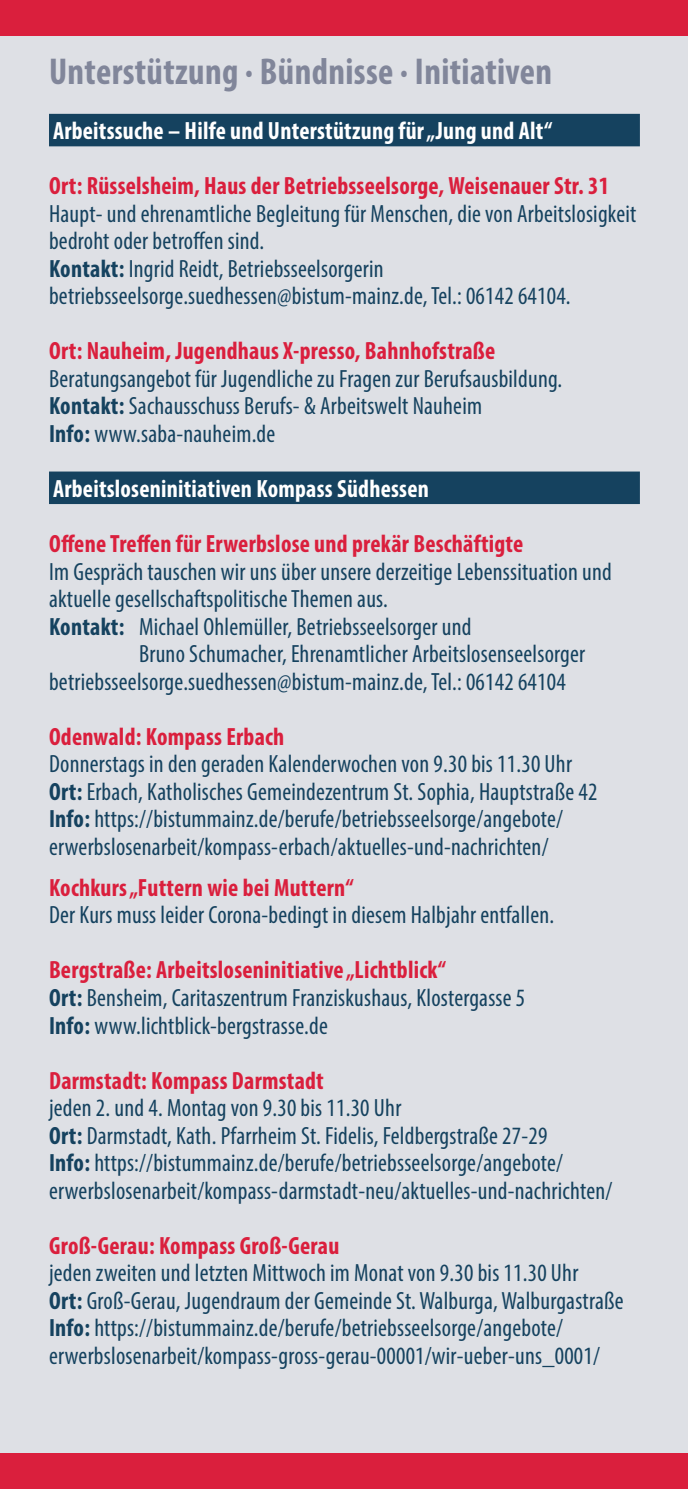
<style>
.page{position:relative;width:688px;height:1489px;background:#fff}
.page>*{position:absolute;margin:0;border:0;box-sizing:border-box;transform-origin:0 0}
.t1{font:700 condensed 37.5px "Myriad Pro";letter-spacing:.01em;color:#81869a}
.t2{font:condensed 25px/27.5px "Myriad Pro";letter-spacing:.01em;color:#15425f}
.t3{font:700 condensed 25px "Myriad Pro";letter-spacing:.01em;color:#da1f3d}
.t4{font:700 condensed 25px "Myriad Pro";letter-spacing:.01em;color:#fff}
.s1{font-weight:700}
.s2{font-weight:700;color:#da1f3d}
</style>
<div class="page">
<div style="left:0;top:21px;width:687px;height:1446px;background:#dee0e5"></div>
<div style="left:49px;top:114px;width:590px;height:32px;background:#15425f"></div>
<div style="left:49px;top:471px;width:590px;height:33px;background:#15425f"></div>
<div style="left:0;top:0;width:687px;height:35px;background:#da1f3d"></div>
<div style="left:0;top:1453px;width:687px;height:35px;background:#da1f3d"></div>
<h1 class="t1" style="left:49px;top:48px;width:504px">Unterstützung · Bündnisse · Initiativen</h1>
<p class="t4" style="left:53px;top:115px;width:500px">Arbeitssuche – Hilfe und Unterstützung für „Jung und Alt“</p>
<p class="t3" style="left:49px;top:170px;width:561px">Ort: Rüsselsheim, Haus der Betriebsseelsorge, Weisenauer Str. 31</p>
<p class="t2" style="left:49px;top:199px;width:588px">Haupt- und ehrenamtliche Begleitung für Menschen, die von Arbeitslosigkeit bedroht oder betroffen sind.<br><span class="s1">Kontakt:</span> Ingrid Reidt, Betriebsseelsorgerin betriebsseelsorge.suedhessen@bistum-mainz.de, Tel.: 06142 64104.</p>
<p class="t3" style="left:49px;top:335px;width:447px">Ort: Nauheim, Jugendhaus X-presso, Bahnhofstraße</p>
<p class="t2" style="left:49px;top:364px;width:514px">Beratungsangebot für Jugendliche zu Fragen zur Berufsausbildung.<br><span class="s1">Kontakt:</span> Sachausschuss Berufs- &amp; Arbeitswelt Nauheim<br><span class="s1">Info:</span> www.saba-nauheim.de</p>
<p class="t4" style="left:53px;top:473px;width:377px">Arbeitsloseninitiativen Kompass Südhessen</p>
<p class="t3" style="left:49px;top:528px;width:476px">Offene Treffen für Erwerbslose und prekär Beschäftigte</p>
<p class="t2" style="left:49px;top:557px;width:564px">Im Gespräch tauschen wir uns über unsere derzeitige Lebenssituation und aktuelle gesellschaftspolitische Themen aus.<br><span class="s1">Kontakt:</span> Michael Ohlemüller, Betriebsseelsorger und</p>
<p class="t2" style="left:49px;top:639px;width:537px;text-indent:90px">Bruno Schumacher, Ehrenamtlicher Arbeitslosenseelsorger betriebsseelsorge.suedhessen@bistum-mainz.de, Tel.: 06142 64104</p>
<p class="t3" style="left:49px;top:720px;width:237px">Odenwald: Kompass Erbach</p>
<p class="t2" style="left:49px;top:749px;width:549px">Donnerstags in den geraden Kalenderwochen von 9.30 bis 11.30 Uhr <span class="s1">Ort:</span> Erbach, Katholisches Gemeindezentrum St. Sophia, Hauptstraße 42<br><span class="s1">Info:</span> https://bistummainz.de/berufe/betriebsseelsorge/angebote/ erwerbslosenarbeit/kompass-erbach/aktuelles-und-nachrichten/</p>
<p class="t3" style="left:49px;top:871px;width:306px">Kochkurs „Futtern wie bei Muttern“</p>
<p class="t2" style="left:49px;top:901px;width:506px">Der Kurs muss leider Corona-bedingt in diesem Halbjahr entfallen.</p>
<p class="t2" style="left:49px;top:956px;width:477px"><span class="s2">Bergstraße: Arbeitsloseninitiative „Lichtblick“<br></span><span class="s1">Ort:</span> Bensheim, Caritaszentrum Franziskushaus, Klostergasse 5<br><span class="s1">Info:</span> www.lichtblick-bergstrasse.de</p>
<p class="t3" style="left:49px;top:1064px;width:276px">Darmstadt: Kompass Darmstadt</p>
<p class="t2" style="left:49px;top:1093px;width:564px">jeden 2. und 4. Montag von 9.30 bis 11.30 Uhr<br><span class="s1">Ort:</span> Darmstadt, Kath. Pfarrheim St. Fidelis, Feldbergstraße 27-29<br><span class="s1">Info:</span> https://bistummainz.de/berufe/betriebsseelsorge/angebote/ erwerbslosenarbeit/kompass-darmstadt-neu/aktuelles-und-nachrichten/</p>
<p class="t3" style="left:49px;top:1229px;width:292px">Groß-Gerau: Kompass Groß-Gerau</p>
<p class="t2" style="left:49px;top:1258px;width:576px">jeden zweiten und letzten Mittwoch im Monat von 9.30 bis 11.30 Uhr<br><span class="s1">Ort:</span> Groß-Gerau, Jugendraum der Gemeinde St. Walburga, Walburgastraße <span class="s1">Info:</span> https://bistummainz.de/berufe/betriebsseelsorge/angebote/ erwerbslosenarbeit/kompass-gross-gerau-00001/wir-ueber-uns_0001/</p>
</div>
